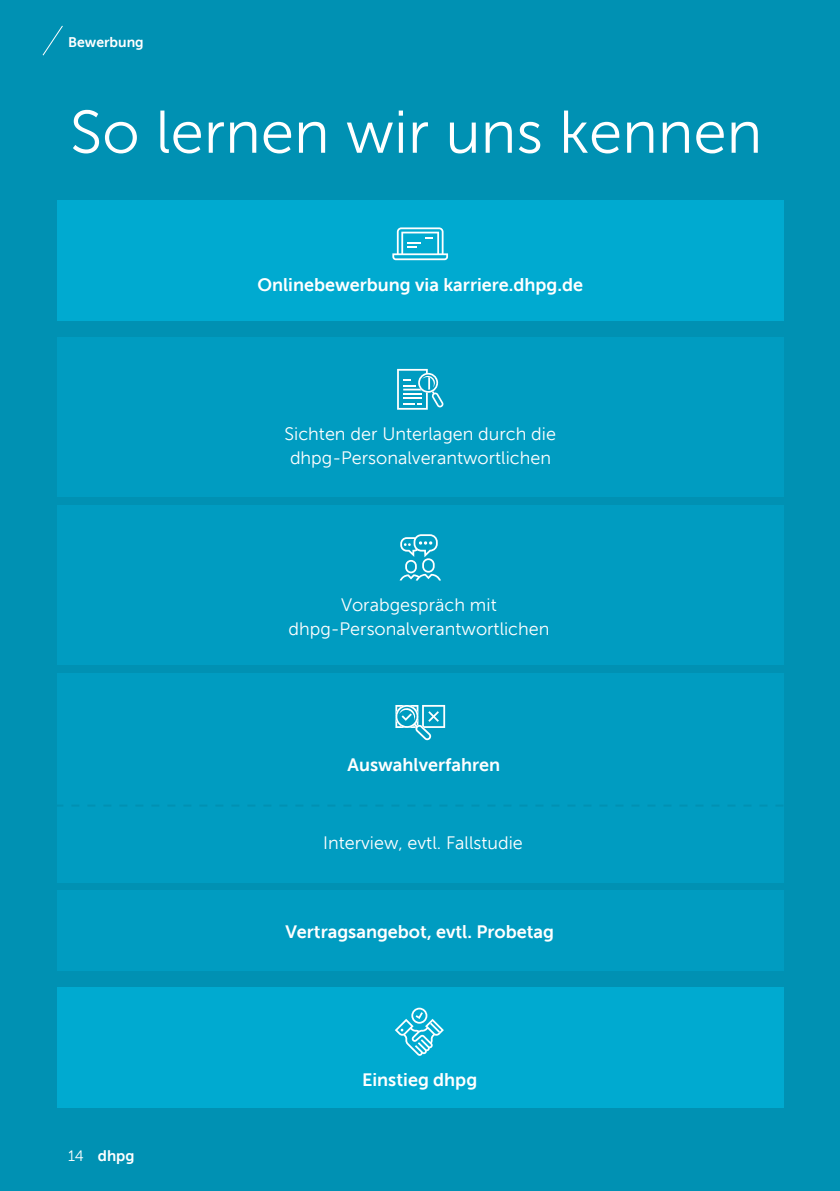
<style>
.page{position:relative;width:840px;height:1191px;background:#fff}
.page>*{position:absolute;margin:0;border:0;box-sizing:border-box;transform-origin:0 0}
.t1{font:700 60px "Museofordhpg";color:#fff}
.t2{font:700 18px/24px "Museofordhpg";color:#fff;text-align:center}
.t3{font:800 18px "Museofordhpg";color:#fff}
.t4{font:800 15px "Museofordhpg";color:#fff}
.t5{font:800 14px "Museofordhpg";color:#fff}
.s1{font-weight:700}
</style>
<div class="page">
<div style="left:0;top:0;width:839px;height:1191px;background:#0091b3"></div>
<svg style="left:42px;top:25px;width:21px;height:31px"></svg>
<div style="left:57px;top:201px;width:726px;height:120px;background:#00aad0"></div>
<div style="left:57px;top:673px;width:726px;height:209px;background:#009cc1"></div>
<div style="left:57px;top:505px;width:726px;height:159px;background:#009cc1"></div>
<div style="left:57px;top:337px;width:726px;height:159px;background:#009cc1"></div>
<svg style="left:392px;top:227px;width:56px;height:33px"></svg>
<svg style="left:397px;top:369px;width:46px;height:41px"></svg>
<svg style="left:400px;top:534px;width:40px;height:46px"></svg>
<svg style="left:395px;top:704px;width:50px;height:36px"></svg>
<div style="left:57px;top:987px;width:726px;height:120px;background:#00aad0"></div>
<div style="left:57px;top:891px;width:726px;height:80px;background:#009cc1"></div>
<svg style="left:395px;top:1007px;width:48px;height:48px"></svg>
<svg style="left:57px;top:805px;width:726px;height:1px"></svg>
<p class="t5" style="left:68px;top:35px;width:77px">Bewerbung</p>
<h1 class="t1" style="left:70px;top:100px;width:693px">So lernen wir uns kennen</h1>
<p class="t3" style="left:257px;top:274px;width:327px">Onlinebewerbung via karriere.dhpg.de</p>
<p class="t2" style="left:284px;top:422px;width:273px">Sichten der Unterlagen durch die dhpg- Personalverantwortlichen</p>
<p class="t2" style="left:288px;top:593px;width:262px">Vorabgespräch mit<br>dhpg- Personalverantwortlichen</p>
<p class="t3" style="left:347px;top:754px;width:154px">Auswahlverfahren</p>
<p class="t2" style="left:323px;top:831px;width:201px">Interview, evtl. Fallstudie</p>
<p class="t3" style="left:285px;top:921px;width:270px">Vertragsangebot, evtl. Probetag</p>
<p class="t4" style="left:68px;top:1147px;width:68px"><span class="s1">14</span> dhpg</p>
<p class="t3" style="left:362px;top:1070px;width:117px">Einstieg dhpg</p>
</div>
